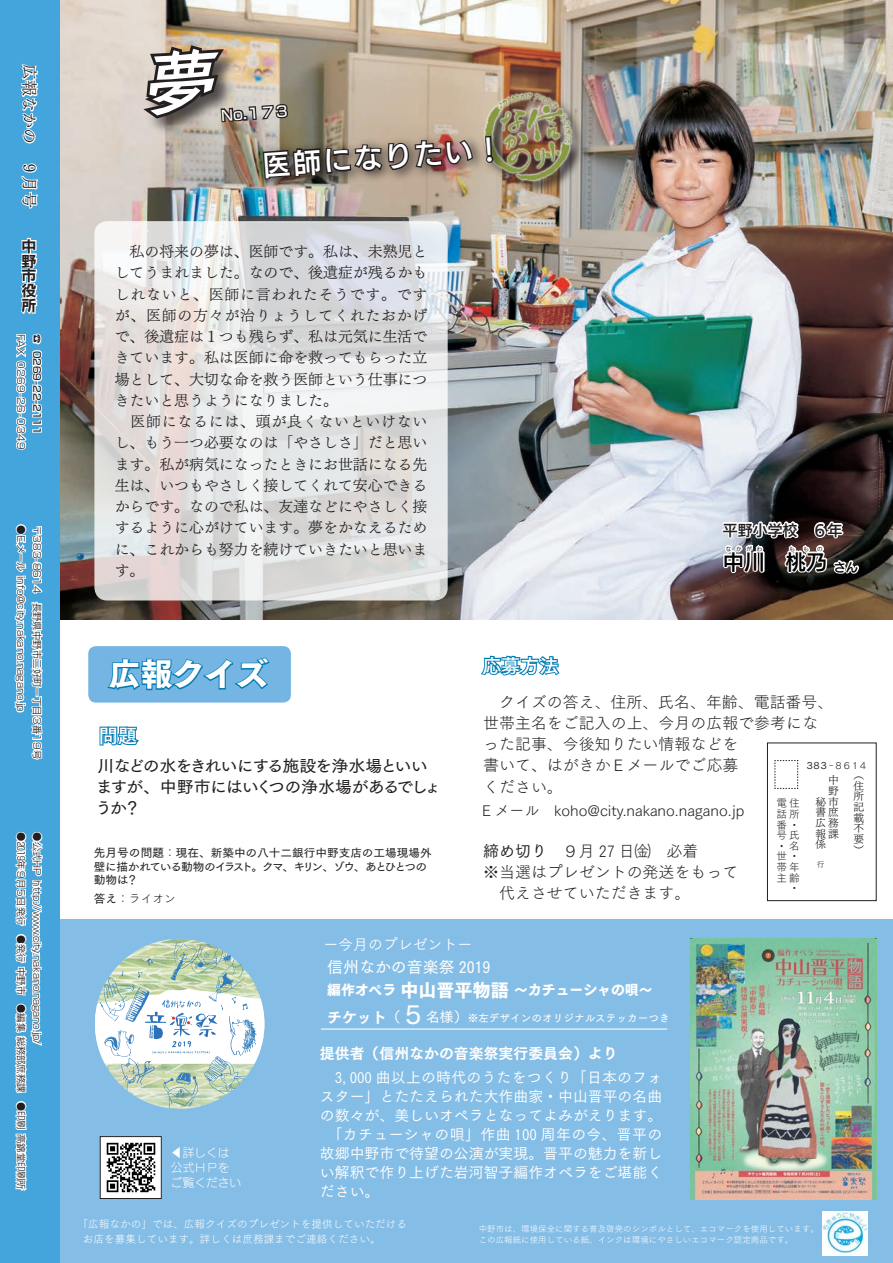
<style>
.page{position:relative;width:893px;height:1263px;background:#fff}
.page>*{position:absolute;margin:0;border:0;box-sizing:border-box;transform-origin:0 0}
.t1{font:31.95px "Tsuku Go Pro H";color:#fff}
.t2{font:27.6px "UD Kakugo Large Pro DB";color:#fff}
.t3{font:25.5px "Tsuku Go Pro D";color:#fff}
.t4{font:20.7px "UD Kakugo Large Pro DB";color:#000}
.t5{font:19.2px "Tsuku Go Pro B";color:#fff}
.t6{font:18px "Tsuku Go Pro H";color:#fff}
.t7{font:16.35px "Tsuku Go Pro D";letter-spacing:-.07em;color:#231f20;scale:1.04 1}
.t8{font:15.9px/21.3px "Tsuku Go Pro L";color:#231f20}
.t9{font:15.9px "Tsuku Go Pro D";color:#fff}
.t10{font:15.9px "UD Mincho Pro L";color:#231f20}
.t11{font:14.85px/21.3px "UD Mincho Pro L";color:#231f20;text-align:justify}
.t12{font:14.85px/19.2px "Tsuku Go Pro M";color:#fff;text-align:justify}
.t13{font:14.85px "Tsuku Go Pro L";color:#231f20}
.t14{font:14.85px "Tsuku Go Pro E";color:#fff}
.t15{font:14.85px "Tsuku Go Pro R";color:#fff}
.t16{font:14.85px "UD Kakugo Large Pro DB";color:#231f20}
.t17{font:14.85px/14.9px "New Rodin Pro B";color:#231f20;text-align:justify}
.t18{font:14.1px "New Rodin Pro DB";color:#fff}
.t19{font:13.8px "Tsuku Go Pro H";color:#fff}
.t20{font:13.8px "Tsuku Go Pro D";color:#fff}
.t21{font:12.15px "UD Kakugo Large Pro DB";color:#000}
.t22{font:11.7px "New Rodin Pro L";color:#fff}
.t23{font:11.7px "Tsuku Go Pro L";color:#231f20}
.t24{font:11.25px "Tsuku Go Pro D";letter-spacing:-.1em;color:#231f20;scale:1.04 1}
.t25{font:11.25px "Tsuku Go Pro D";color:#231f20;scale:1.04 1}
.t26{font:11.25px "Tsuku Go Pro D";letter-spacing:-.03em;color:#231f20;scale:1.04 1}
.t27{font:10.65px/14.9px "Tsuku Go Pro L";color:#fff}
.t28{font:10.65px/10.6px "UD Mincho Pro L";color:#231f20;text-align:right}
.t29{font:10.65px "Tsuku Go Pro D";color:#fff}
.t30{font:10.65px/10.6px "Tsuku Go Pro L";color:#231f20}
.t31{font:9.6px "New Rodin Pro M";color:#231f20}
.t32{font:9.6px "New Rodin Pro M";letter-spacing:.05em;color:#231f20}
.t33{font:9.6px "New Rodin Pro DB";color:#231f20}
.t34{font:9.6px "Tsuku Go Pro L";color:#231f20}
.t35{font:8.55px "Tsuku Go Pro L";color:#fff}
.t36{font:7.05px "UD Mincho Pro L";color:#231f20}
.t37{font:5.25px "UD Kakugo Large Pro DB";color:#000}
.s1{font-family:"UD Mincho Pro L"}
.s2{font-family:"Tsuku Go Pro R"}
.s3{font-family:"Tsuku Go Pro M"}
.s4{font-size:11.7px}
.s5{font-family:"Tsuku Go Pro L";font-size:11.7px}
.s6{font-family:"Tsuku Go Pro D"}
.s7{font-size:13.8px}
</style>
<div class="page">
<img style="left:60px;top:0;width:833px;height:620px">
<div style="left:0;top:919px;width:893px;height:344px;background:#84bde6"></div>
<div style="left:88px;top:645px;width:204px;height:58px;background:#74b5e3;border-radius:9px"></div>
<div style="left:87px;top:645px;width:205px;height:59px;border:1px solid #fff;border-radius:9px"></div>
<div style="left:0;top:0;width:60px;height:1263px;background:#44a5dc"></div>
<svg style="left:20px;top:237px;width:18px;height:77px"></svg>
<svg style="left:720px;top:503px;width:141px;height:117px"></svg>
<svg style="left:21px;top:64px;width:18px;height:80px"></svg>
<svg style="left:21px;top:163px;width:17px;height:46px"></svg>
<svg style="left:16px;top:333px;width:27px;height:117px"></svg>
<div style="left:16px;top:524px;width:10px;height:11px;border:2px solid #fff;border-radius:50%"></div>
<svg style="left:14px;top:525px;width:29px;height:235px"></svg>
<div style="left:32px;top:832px;width:10px;height:10px;border:2px solid #fff;border-radius:50%"></div>
<div style="left:16px;top:832px;width:10px;height:10px;border:2px solid #fff;border-radius:50%"></div>
<svg style="left:14px;top:839px;width:29px;height:255px"></svg>
<div style="left:16px;top:1101px;width:10px;height:10px;border:2px solid #fff;border-radius:50%"></div>
<svg style="left:15px;top:1109px;width:12px;height:82px"></svg>
<svg style="left:107px;top:657px;width:163px;height:34px"></svg>
<svg style="left:481px;top:655px;width:79px;height:21px"></svg>
<svg style="left:99px;top:726px;width:40px;height:20px"></svg>
<div style="left:767px;top:743px;width:109px;height:158px;border:1px solid #231f20"></div>
<svg style="left:775px;top:760px;width:23px;height:29px"></svg>
<svg style="left:94px;top:221px;width:354px;height:379px"></svg>
<img style="left:823px;top:1212px;width:44px;height:43px">
<img style="left:690px;top:939px;width:186px;height:260px">
<img style="left:102px;top:1138px;width:58px;height:59px">
<div style="left:100px;top:1136px;width:62px;height:63px;border:1px solid #231f20"></div>
<hr style="left:321px;top:1028px;width:346px;height:1px;background:#fff">
<svg style="left:95px;top:942px;width:169px;height:167px"></svg>
<img style="left:136px;top:42px;width:450px;height:152px">
<p class="t10" style="left:42px;top:64px;width:145px;rotate:90deg">広報なかの　９月号</p>
<p class="t18" style="left:220px;top:103px;width:69px;rotate:-4deg">No.1 7３</p>
<p class="t2" style="left:261px;top:143px;width:242px;rotate:-4deg">医師になりたい!</p>
<p class="t17" style="left:22px;top:237px;width:16px">中野市役所</p>
<p class="t11" style="left:115px;top:240px;width:314px">　私の将来の夢は、医師です。私は、未熟児としてうまれました。なので、後遺症が残るかもしれないと、医師に言われたそうです。ですが、医師の方々が治りょうしてくれたおかげで、後遺症は１つも残らず、私は元気に生活できています。私は医師に命を救ってもらった立場として、大切な命を救う医師という仕事につきたいと思うようになりました。</p>
<p class="t11" style="left:115px;top:410px;width:314px">　医師になるには、頭が良くないといけないし、もう一つ必要なのは「やさしさ」だと思います。私が病気になったときにお世話になる先生は、いつもやさしく接してくれて安心できるからです。なので私は、友達などにやさしく接するように心がけています。夢をかなえるために、これからも努力を続けていきたいと思います。</p>
<p class="t31" style="left:45px;top:334px;width:20px;rotate:90deg">☎　</p>
<p class="t31" style="left:29px;top:334px;width:23px;rotate:90deg">FAX</p>
<p class="t33" style="left:45px;top:351px;width:85px;rotate:90deg">0269-22-2111</p>
<p class="t32" style="left:29px;top:361px;width:90px;rotate:90deg">0269-26-0349</p>
<p class="t31" style="left:45px;top:526px;width:234px;rotate:90deg">〒383-8614　長野県中野市三好町一丁目３番19号</p>
<p class="t16" style="left:723px;top:518px;width:121px">平野小学校　６年</p>
<p class="t31" style="left:29px;top:525px;width:189px;rotate:90deg"><span class="s1">◦</span>Ｅメール　info@city.nakano.nagano j p.</p>
<p class="t37" style="left:726px;top:544px;width:38px">なかがわ</p>
<p class="t37" style="left:790px;top:544px;width:7px">も</p>
<p class="t37" style="left:803px;top:544px;width:7px">も</p>
<p class="t37" style="left:817px;top:544px;width:7px">の</p>
<p class="t4" style="left:723px;top:545px;width:43px">中川</p>
<p class="t4" style="left:785px;top:545px;width:43px">桃乃</p>
<p class="t21" style="left:834px;top:557px;width:26px">さん</p>
<p class="t5" style="left:482px;top:649px;width:78px">応募方法</p>
<p class="t1" style="left:109px;top:657px;width:161px">広報クイズ</p>
<p class="t5" style="left:99px;top:719px;width:40px">問題</p>
<p class="t8" style="left:483px;top:689px;width:352px;text-indent:16px">クイズの答え、住所、氏名、年齢、電話番号、世帯主名をご記入の上、今月の広報で参考にな</p>
<p class="t8" style="left:483px;top:732px;width:257px">った記事、今後知りたい情報などを</p>
<p class="t8" style="left:483px;top:753px;width:257px">書いて<span class="s2">、</span>はがきかEメールでご応募</p>
<p class="t8" style="left:483px;top:774px;width:81px">ください。</p>
<p class="t7" style="left:98px;top:752px;width:319px">川などの水をきれいにする施設を浄水場といい</p>
<p class="t7" style="left:96px;top:773px;width:334px">ますが、中野市にはいくつの浄水場があるでしょ</p>
<p class="t7" style="left:124px;top:794px;width:18px">?</p>
<p class="t34" style="left:805px;top:758px;width:64px"><span class="s3">383</span>-8614</p>
<p class="t28" style="left:815px;top:774px;width:25px">中<br>野秘市書庶広務報課</p>
<p class="t28" style="left:815px;top:839px;width:12px">係</p>
<p class="t28" style="left:853px;top:844px;width:12px">）</p>
<p class="t28" style="left:853px;top:769px;width:12px">（</p>
<p class="t28" style="left:853px;top:780px;width:12px;text-align:justify">住所記載不要</p>
<p class="t30" style="left:776px;top:797px;width:24px">電住話所番・号氏</p>
<p class="t7" style="left:95px;top:794px;width:32px">うか</p>
<p class="t25" style="left:94px;top:843px;width:326px"><span class="s4">先月号の問題</span><span class="s5">：</span>現在、新築中の八十二銀行中野支店の工場現場外</p>
<p class="t24" style="left:94px;top:857px;width:322px">壁に描かれている動物のイラスト。クマ、キリン、ゾウ、あとひとつの</p>
<p class="t26" style="left:126px;top:871px;width:13px">?</p>
<p class="t13" style="left:482px;top:798px;width:264px">E メール　koho@city.nakano.nagano j p.</p>
<p class="t31" style="left:29px;top:832px;width:94px;rotate:90deg">◦2019年９月５日発行</p>
<p class="t31" style="left:29px;top:934px;width:62px;rotate:90deg"><span class="s1">◦</span>発行　中野市</p>
<p class="t31" style="left:29px;top:1004px;width:90px;rotate:90deg"><span class="s1">◦</span>編集　総務部庶務課</p>
<p class="t31" style="left:29px;top:1101px;width:90px;rotate:90deg"><span class="s1">◦</span>印刷　高錦堂印刷所</p>
<p class="t31" style="left:45px;top:832px;width:213px;rotate:90deg">●公式HP　http://www.city.nakano.nagano j p. /</p>
<p class="t30" style="left:789px;top:839px;width:10px">名</p>
<p class="t8" style="left:483px;top:838px;width:217px"><span class="s3">締め切り</span>　９月 27 日㈮　必着</p>
<p class="t8" style="left:483px;top:859px;width:257px">※当選はプレゼントの発送をもって</p>
<p class="t8" style="left:483px;top:881px;width:209px">　代えさせていただきます。</p>
<p class="t30" style="left:776px;top:839px;width:8px">・</p>
<p class="t30" style="left:776px;top:850px;width:24px">世・帯年主齢</p>
<p class="t36" style="left:817px;top:858px;width:8px">行</p>
<p class="t26" style="left:94px;top:871px;width:35px">動物は</p>
<p class="t23" style="left:94px;top:889px;width:83px"><span class="s6">答え</span>：ライオン</p>
<p class="t30" style="left:789px;top:882px;width:8px">・</p>
<p class="t15" style="left:323px;top:932px;width:150px">ー今月のプレゼントー</p>
<p class="t9" style="left:327px;top:953px;width:165px">信州なかの音楽祭 2019</p>
<p class="t6" style="left:400px;top:980px;width:110px">中山晋平物語</p>
<p class="t19" style="left:327px;top:982px;width:71px">編作オペラ</p>
<p class="t19" style="left:514px;top:982px;width:140px">～カチューシャの唄~</p>
<p class="t3" style="left:387px;top:992px;width:41px">５<span class="s7">（</span></p>
<p class="t20" style="left:426px;top:1005px;width:43px">名様(</p>
<p class="t14" style="left:327px;top:1004px;width:61px">チケット</p>
<p class="t29" style="left:468px;top:1009px;width:203px">※左デザインのオリジナルステッカーつき</p>
<p class="t14" style="left:320px;top:1040px;width:299px">提供者（信州なかの音楽祭実行委員会）より</p>
<p class="t12" style="left:320px;top:1066px;width:344px">　3,000 曲以上の時代のうたをつくり「日本のフォスター」とたたえられた大作曲家・中山晋平の名曲の数々が、美しいオペラとなってよみがえります。</p>
<p class="t12" style="left:320px;top:1123px;width:344px">　「カチューシャの唄」作曲 100 周年の今、晋平の故郷中野市で待望の公演が実現。晋平の魅力を新しい解釈で作り上げた岩河智子編作オペラをご堪能ください。</p>
<p class="t22" style="left:171px;top:1142px;width:60px">◀詳しくは</p>
<p class="t22" style="left:171px;top:1158px;width:60px">公式ＨＰを</p>
<p class="t22" style="left:171px;top:1173px;width:72px">ご覧ください</p>
<p class="t27" style="left:83px;top:1215px;width:326px;text-indent:-5px">「広報なかの」では、広報クイズのプレゼントを提供していただけるお店を募集しています。詳しくは庶務課までご連絡ください。</p>
<p class="t35" style="left:479px;top:1222px;width:342px">中野市は、環境保全に関する普及啓発のシンボルとして、エコマークを使用しています。</p>
<p class="t35" style="left:479px;top:1233px;width:316px">この広報紙に使用している紙、インクは環境にやさしいエコマーク認定商品です。</p>
</div>
